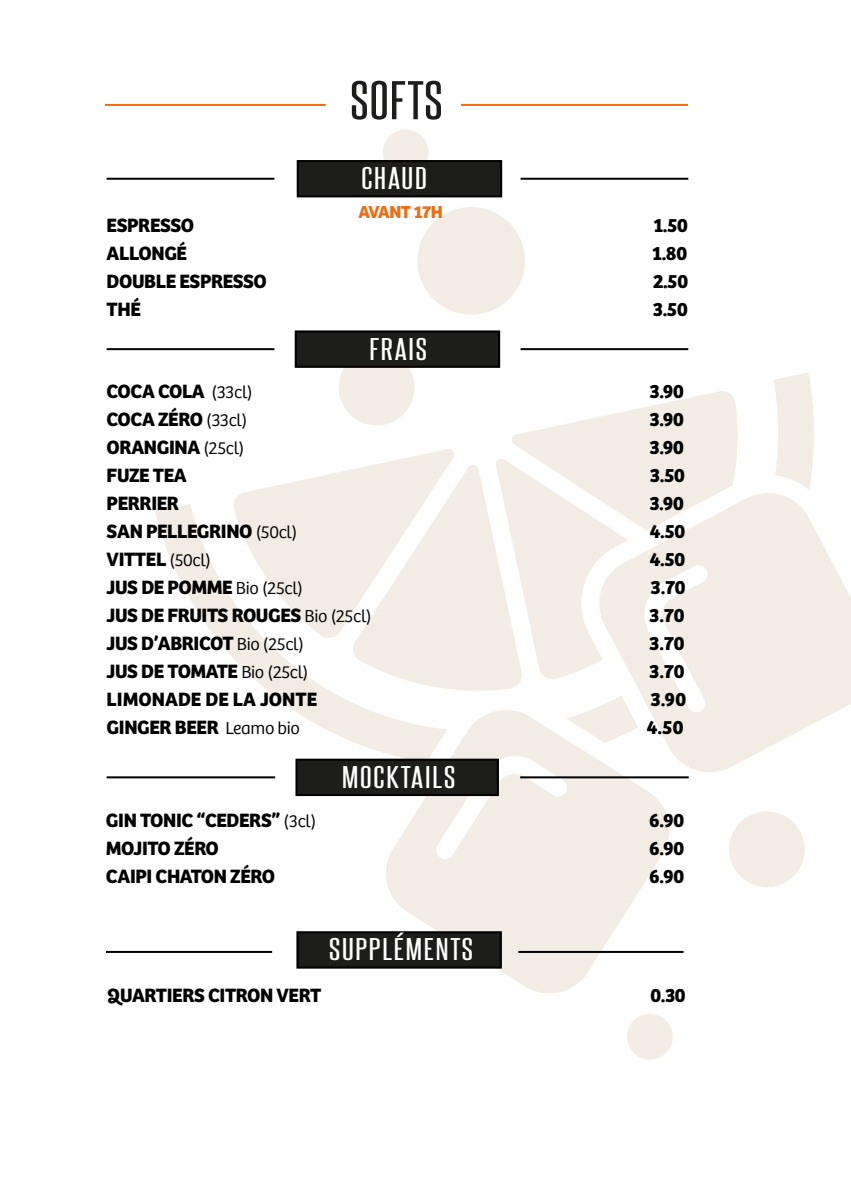
<style>
.page{position:relative;width:851px;height:1191px;background:#fff}
.page>*{position:absolute;margin:0;border:0;box-sizing:border-box;transform-origin:0 0}
.t1{font:46.2px "Steelfish Rg";letter-spacing:.02em;color:#1d1d1b;scale:1.27 1}
.t2{font:27px "Steelfish Rg";letter-spacing:.05em;color:#fff;scale:1.33 1}
.t3{font:700 20px "Bree";letter-spacing:-.02em;color:#000}
.t4{font:700 20px "Bree";color:#000}
.t5{font:700 18px "Bree";letter-spacing:-.02em;color:#f26b0f}
.s1{font-weight:300;font-size:18px}
</style>
<div class="page">
<hr style="left:461px;top:104px;width:226px;height:2px;background:#f26b0f">
<hr style="left:105px;top:104px;width:221px;height:2px;background:#f26b0f">
<svg style="left:155px;top:504px;width:224px;height:247px"></svg>
<svg style="left:233px;top:469px;width:119px;height:169px;fill:#f3ece4"></svg>
<svg style="left:352px;top:394px;width:357px;height:349px"></svg>
<div style="left:417px;top:207px;width:108px;height:107px;background:#f3ece4;border-radius:50%"></div>
<div style="left:382px;top:129px;width:46px;height:46px;background:#f3ece4;border-radius:50%"></div>
<div style="left:338px;top:350px;width:76px;height:75px;background:#f3ece4;border-radius:50%"></div>
<div style="left:627px;top:1013px;width:45px;height:46px;background:#f3ece4;border-radius:50%"></div>
<svg style="left:379px;top:703px;width:296px;height:291px;fill:#f3ece4"></svg>
<svg style="left:592px;top:486px;width:117px;height:292px;fill:#f3ece4"></svg>
<div style="left:297px;top:160px;width:205px;height:37px;background:#1d1d1b;border:2px solid #020000"></div>
<hr style="left:107px;top:178px;width:167px;height:2px;background:#000">
<hr style="left:520px;top:178px;width:168px;height:2px;background:#000">
<div style="left:295px;top:330px;width:205px;height:38px;background:#1d1d1b;border:2px solid #020000"></div>
<hr style="left:107px;top:348px;width:167px;height:2px;background:#000">
<hr style="left:520px;top:348px;width:168px;height:2px;background:#000">
<div style="left:295px;top:758px;width:204px;height:38px;background:#1d1d1b;border:2px solid #020000"></div>
<hr style="left:107px;top:776px;width:168px;height:2px;background:#000">
<hr style="left:520px;top:776px;width:168px;height:2px;background:#000">
<div style="left:296px;top:931px;width:206px;height:37px;background:#1d1d1b;border:2px solid #020000"></div>
<hr style="left:106px;top:951px;width:166px;height:2px;background:#000">
<hr style="left:518px;top:951px;width:165px;height:2px;background:#000">
<svg style="left:709px;top:372px;width:141px;height:515px;fill:#f3ece4"></svg>
<h1 class="t1" style="left:350px;top:68px;width:74px">SOFTS</h1>
<h2 class="t2" style="left:361px;top:159px;width:51px">CHAUD</h2>
<p class="t5" style="left:358px;top:198px;width:86px">AVANT 17H</p>
<p class="t3" style="left:107px;top:209px;width:89px">ESPRESSO</p>
<p class="t3" style="left:653px;top:209px;width:36px">1.50</p>
<p class="t3" style="left:107px;top:237px;width:82px">ALLONGÉ</p>
<p class="t3" style="left:652px;top:237px;width:36px">1.80</p>
<p class="t3" style="left:107px;top:265px;width:162px">DOUBLE ESPRESSO</p>
<p class="t3" style="left:653px;top:265px;width:36px">2.50</p>
<p class="t3" style="left:107px;top:293px;width:36px">THÉ</p>
<p class="t3" style="left:652px;top:293px;width:36px">3.50</p>
<h2 class="t2" style="left:369px;top:329px;width:45px">FRAIS</h2>
<p class="t3" style="left:107px;top:376px;width:147px">COCA COLA <span class="s1">(33cl)</span></p>
<p class="t3" style="left:649px;top:376px;width:36px">3.90</p>
<p class="t3" style="left:107px;top:404px;width:142px">COCA ZÉRO <span class="s1">(33cl)</span></p>
<p class="t3" style="left:649px;top:404px;width:36px">3.90</p>
<p class="t3" style="left:107px;top:432px;width:139px">ORANGINA <span class="s1">(25cl)</span></p>
<p class="t3" style="left:649px;top:432px;width:36px">3.90</p>
<p class="t3" style="left:107px;top:460px;width:82px">FUZE TEA</p>
<p class="t3" style="left:650px;top:460px;width:36px">3.50</p>
<p class="t3" style="left:107px;top:488px;width:74px">PERRIER</p>
<p class="t3" style="left:649px;top:488px;width:36px">3.90</p>
<p class="t3" style="left:107px;top:516px;width:192px">SAN PELLEGRINO <span class="s1">(50cl)</span></p>
<p class="t3" style="left:649px;top:516px;width:37px">4.50</p>
<p class="t3" style="left:107px;top:544px;width:106px">VITTEL <span class="s1">(50cl)</span></p>
<p class="t3" style="left:649px;top:544px;width:37px">4.50</p>
<p class="t3" style="left:107px;top:572px;width:198px">JUS DE POMME <span class="s1">Bio (25cl)</span></p>
<p class="t3" style="left:650px;top:572px;width:37px">3.70</p>
<p class="t3" style="left:107px;top:600px;width:266px">JUS DE FRUITS ROUGES <span class="s1">Bio (25cl)</span></p>
<p class="t3" style="left:649px;top:600px;width:37px">3.70</p>
<p class="t3" style="left:107px;top:628px;width:199px">JUS D’ABRICOT <span class="s1">Bio (25cl)</span></p>
<p class="t3" style="left:649px;top:628px;width:37px">3.70</p>
<p class="t3" style="left:107px;top:656px;width:203px">JUS DE TOMATE <span class="s1">Bio (25cl)</span></p>
<p class="t3" style="left:649px;top:656px;width:37px">3.70</p>
<p class="t4" style="left:107px;top:684px;width:212px">LIMONADE DE LA JONTE</p>
<p class="t3" style="left:650px;top:684px;width:37px">3.90</p>
<p class="t3" style="left:107px;top:712px;width:195px">GINGER BEER <span class="s1">Leamo bio</span></p>
<p class="t3" style="left:646px;top:712px;width:38px">4.50</p>
<h2 class="t2" style="left:342px;top:757px;width:86px">MOCKTAILS</h2>
<p class="t3" style="left:106px;top:804px;width:212px">GIN TONIC “CEDERS” <span class="s1">(3cl)</span></p>
<p class="t3" style="left:649px;top:804px;width:36px">6.90</p>
<p class="t3" style="left:106px;top:832px;width:114px">MOJITO ZÉRO</p>
<p class="t3" style="left:649px;top:832px;width:36px">6.90</p>
<p class="t3" style="left:106px;top:860px;width:171px">CAIPI CHATON ZÉRO</p>
<p class="t3" style="left:649px;top:860px;width:36px">6.90</p>
<h2 class="t2" style="left:329px;top:930px;width:110px">SUPPLÉMENTS</h2>
<p class="t3" style="left:107px;top:979px;width:215px">QUARTIERS CITRON VERT</p>
<p class="t3" style="left:650px;top:979px;width:37px">0.30</p>
</div>
